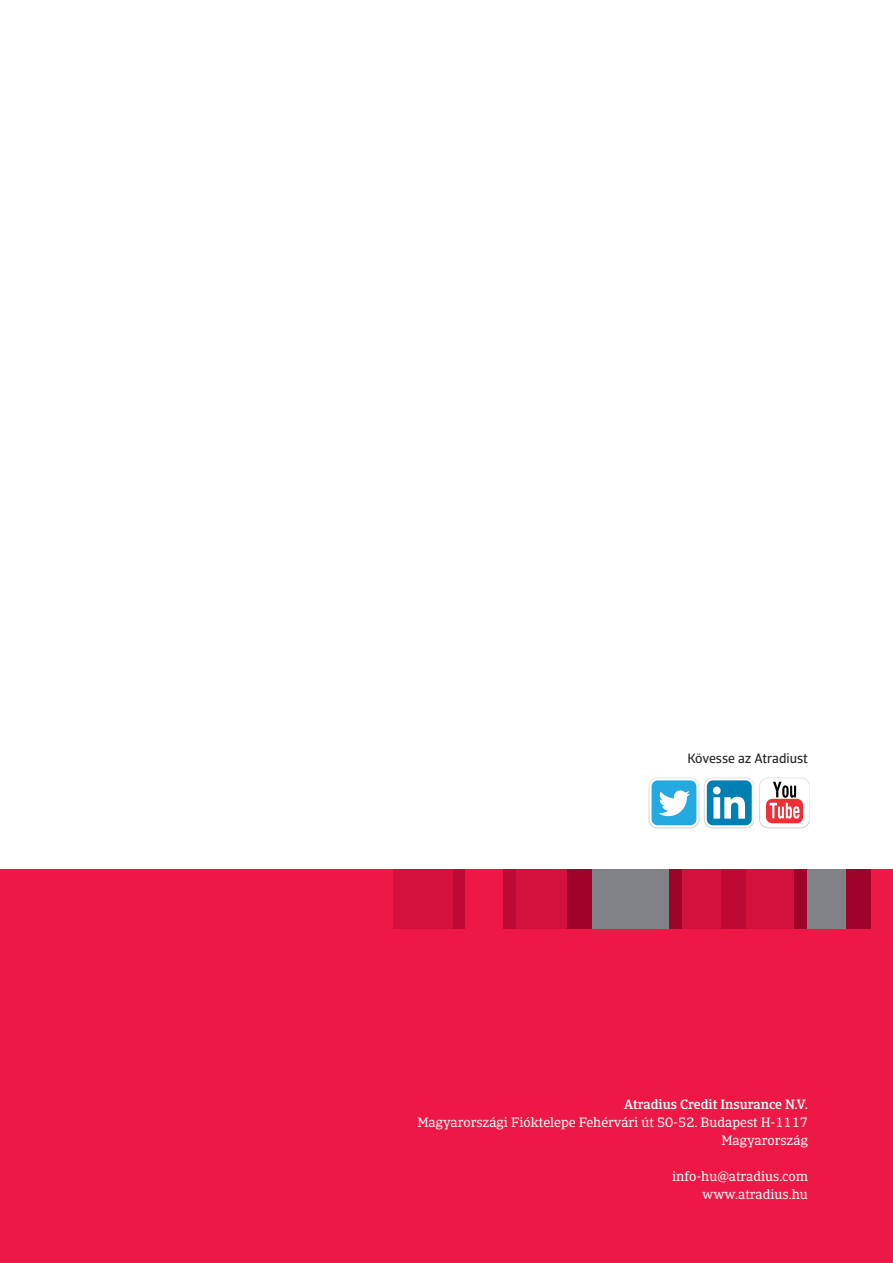
<style>
.page{position:relative;width:893px;height:1263px;background:#fff}
.page>*{position:absolute;margin:0;border:0;box-sizing:border-box;transform-origin:0 0}
.t1{font:13.5px/18px "Catalana";color:#fff;text-align:right}
.t2{font:500 13.5px "Catalana";color:#fff}
.t3{font:13.5px "Catalana Sans";color:#231f20}
</style>
<div class="page">
<div style="left:0;top:869px;width:893px;height:394px;background:#ed1845"></div>
<div style="left:452px;top:869px;width:13px;height:60px;background:#bc0a35"></div>
<div style="left:393px;top:869px;width:59px;height:60px;background:#d2113d"></div>
<div style="left:516px;top:869px;width:51px;height:60px;background:#d2113d"></div>
<div style="left:746px;top:869px;width:49px;height:60px;background:#d2113d"></div>
<div style="left:567px;top:869px;width:26px;height:60px;background:#a0032a"></div>
<div style="left:720px;top:869px;width:26px;height:60px;background:#bc0a35"></div>
<div style="left:846px;top:869px;width:25px;height:60px;background:#a0032a"></div>
<div style="left:503px;top:869px;width:13px;height:60px;background:#bc0a35"></div>
<div style="left:593px;top:869px;width:76px;height:60px;background:#808285"></div>
<div style="left:669px;top:869px;width:13px;height:60px;background:#a0032a"></div>
<div style="left:682px;top:869px;width:38px;height:60px;background:#d2113d"></div>
<div style="left:807px;top:869px;width:39px;height:60px;background:#808285"></div>
<div style="left:795px;top:869px;width:12px;height:60px;background:#a0032a"></div>
<svg style="left:648px;top:777px;width:161px;height:51px"></svg>
<p class="t3" style="left:687px;top:751px;width:122px">Kövesse az Atradiust</p>
<p class="t2" style="left:624px;top:1096px;width:185px">Atradius Credit Insurance N.V.</p>
<p class="t1" style="left:417px;top:1114px;width:392px">Magyarországi Fióktelepe Fehérvári út 50-52. Budapest H-1117<br>Magyarország</p>
<p class="t1" style="left:672px;top:1168px;width:137px">info-hu@atradius.com www.atradius.hu</p>
</div>
